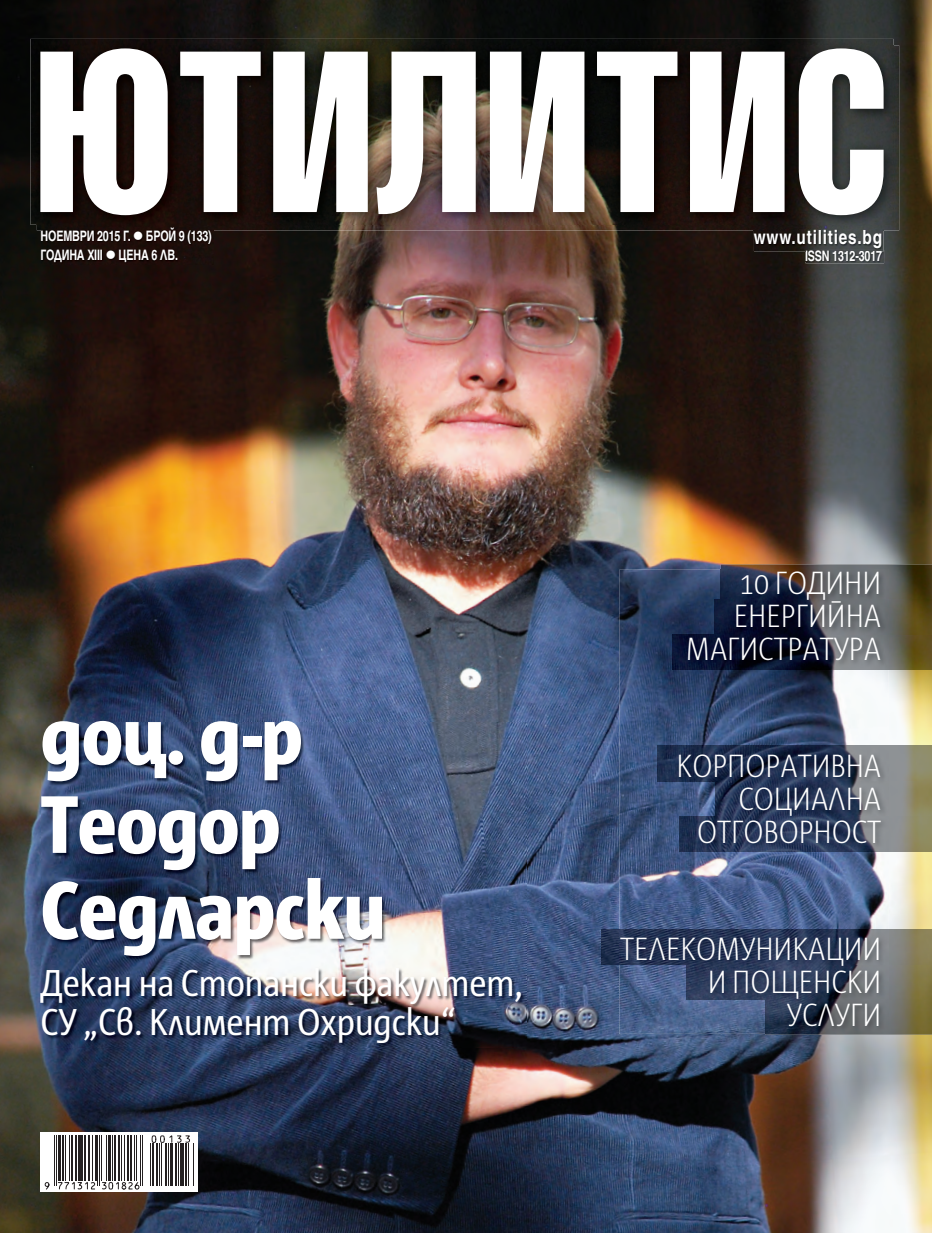
<style>
.page{position:relative;width:932px;height:1233px;background:#fff}
.page>*{position:absolute;margin:0;border:0;box-sizing:border-box;transform-origin:0 0}
.t1{font:225px "SP Helicon Compressed";letter-spacing:.025em;color:#fff;scale:.9 1}
.t2{font:800 81px/87.3px "Corpid Cd OTB";letter-spacing:-.01em;color:#fff;scale:1.05 1}
.t3{font:37.2px/38.8px "Corpid Cd OTB";letter-spacing:-.005em;color:#fff;scale:1.05 1}
.t4{font:300 31.95px/33.2px "Corpid Cd OTB";letter-spacing:-.005em;color:#fff;text-align:right;scale:1.05 1}
.t5{font:700 19.5px "SP Herald";letter-spacing:.05em;color:#fff;scale:.79 1}
.t6{font:700 14.4px/19.5px "SP Herald";letter-spacing:-.02em;color:#fff;scale:.75 1}
</style>
<div class="page">
<img style="left:0;top:0;width:931px;height:1233px">
<img style="left:37px;top:45px;width:862px;height:185px">
<img style="left:30px;top:39px;width:863px;height:186px">
<img style="left:37px;top:45px;width:702px;height:180px">
<img style="left:739px;top:45px;width:154px;height:180px">
<img style="left:205px;top:187px;width:548px;height:38px">
<img style="left:720px;top:564px;width:211px;height:35px">
<img style="left:888px;top:599px;width:43px;height:71px">
<img style="left:888px;top:746px;width:43px;height:105px">
<img style="left:888px;top:929px;width:43px;height:70px">
<img style="left:601px;top:929px;width:18px;height:35px">
<img style="left:765px;top:999px;width:166px;height:36px">
<img style="left:619px;top:570px;width:269px;height:464px">
<img style="left:687px;top:964px;width:201px;height:35px">
<img style="left:720px;top:570px;width:168px;height:29px">
<img style="left:673px;top:635px;width:215px;height:35px">
<img style="left:714px;top:599px;width:174px;height:36px">
<img style="left:657px;top:746px;width:231px;height:35px">
<img style="left:715px;top:781px;width:173px;height:35px">
<img style="left:679px;top:816px;width:209px;height:35px">
<img style="left:765px;top:999px;width:123px;height:35px">
<img style="left:42px;top:722px;width:431px;height:326px">
<img style="left:473px;top:722px;width:53px;height:326px">
<img style="left:41px;top:227px;width:173px;height:38px">
<img style="left:805px;top:250px;width:79px;height:13px">
<img style="left:805px;top:251px;width:76px;height:10px">
<img style="left:754px;top:230px;width:129px;height:21px">
<div style="left:41px;top:1132px;width:157px;height:60px;background:#fff"></div>
<hr style="left:54px;top:1135px;width:1px;height:51px;background:#231f20">
<hr style="left:56px;top:1135px;width:1px;height:51px;background:#231f20">
<hr style="left:58px;top:1135px;width:3px;height:46px;background:#231f20">
<hr style="left:62px;top:1135px;width:2px;height:46px;background:#231f20">
<hr style="left:65px;top:1135px;width:1px;height:46px;background:#231f20">
<hr style="left:69px;top:1135px;width:1px;height:46px;background:#231f20">
<hr style="left:71px;top:1135px;width:2px;height:46px;background:#231f20">
<hr style="left:75px;top:1135px;width:2px;height:46px;background:#231f20">
<hr style="left:78px;top:1135px;width:3px;height:46px;background:#231f20">
<hr style="left:82px;top:1135px;width:1px;height:46px;background:#231f20">
<hr style="left:84px;top:1135px;width:2px;height:46px;background:#231f20">
<hr style="left:88px;top:1135px;width:2px;height:46px;background:#231f20">
<hr style="left:92px;top:1135px;width:1px;height:46px;background:#231f20">
<hr style="left:95px;top:1135px;width:1px;height:46px;background:#231f20">
<hr style="left:97px;top:1135px;width:1px;height:51px;background:#231f20">
<hr style="left:99px;top:1135px;width:1px;height:51px;background:#231f20">
<hr style="left:101px;top:1135px;width:1px;height:46px;background:#231f20">
<hr style="left:106px;top:1135px;width:1px;height:46px;background:#231f20">
<hr style="left:108px;top:1135px;width:2px;height:46px;background:#231f20">
<hr style="left:112px;top:1135px;width:1px;height:46px;background:#231f20">
<hr style="left:114px;top:1135px;width:2px;height:46px;background:#231f20">
<hr style="left:118px;top:1135px;width:2px;height:46px;background:#231f20">
<hr style="left:121px;top:1135px;width:1px;height:46px;background:#231f20">
<hr style="left:124px;top:1135px;width:1px;height:46px;background:#231f20">
<hr style="left:127px;top:1135px;width:2px;height:46px;background:#231f20">
<hr style="left:130px;top:1135px;width:2px;height:46px;background:#231f20">
<hr style="left:134px;top:1135px;width:1px;height:46px;background:#231f20">
<hr style="left:136px;top:1135px;width:1px;height:46px;background:#231f20">
<hr style="left:140px;top:1135px;width:1px;height:51px;background:#231f20">
<hr style="left:142px;top:1135px;width:1px;height:51px;background:#231f20">
<hr style="left:150px;top:1143px;width:1px;height:43px;background:#231f20">
<hr style="left:152px;top:1143px;width:2px;height:43px;background:#231f20">
<hr style="left:156px;top:1143px;width:2px;height:43px;background:#231f20">
<hr style="left:159px;top:1143px;width:1px;height:43px;background:#231f20">
<hr style="left:161px;top:1143px;width:1px;height:43px;background:#231f20">
<hr style="left:165px;top:1143px;width:2px;height:43px;background:#231f20">
<hr style="left:168px;top:1143px;width:1px;height:43px;background:#231f20">
<hr style="left:169px;top:1143px;width:1px;height:43px;background:#231f20">
<hr style="left:171px;top:1143px;width:2px;height:43px;background:#231f20">
<hr style="left:175px;top:1143px;width:2px;height:43px;background:#231f20">
<hr style="left:178px;top:1143px;width:1px;height:43px;background:#231f20">
<hr style="left:180px;top:1143px;width:4px;height:43px;background:#231f20">
<hr style="left:184px;top:1143px;width:1px;height:43px;background:#231f20">
<hr style="left:186px;top:1143px;width:1px;height:43px;background:#231f20">
<hr style="left:188px;top:1143px;width:1px;height:43px;background:#231f20">
<hr style="left:193px;top:1143px;width:1px;height:43px;background:#231f20">
<svg style="left:151px;top:1135px;width:39px;height:8px"></svg>
<svg style="left:102px;top:1182px;width:38px;height:7px"></svg>
<svg style="left:57px;top:1182px;width:38px;height:7px"></svg>
<svg style="left:45px;top:1182px;width:5px;height:7px"></svg>
<p class="t1" style="left:36px;top:50px;width:948px">ЮТИЛИТИС</p>
<p class="t6" style="left:41px;top:227px;width:230px">НОЕМВРИ 2015 Г. ● БРОЙ 9 (133)<br>ГОДИНА XIII ● ЦЕНА 6 ЛВ.</p>
<p class="t5" style="left:753px;top:230px;width:164px">www.utilities.bg</p>
<p class="t6" style="left:805px;top:247px;width:104px">ISSN 1312 3017</p>
<p class="t6" style="left:855px;top:247px;width:6px">-</p>
<p class="t2" style="left:41px;top:697px;width:330px">доц. д-р<br>Теодор<br>Седларски</p>
<p class="t3" style="left:41px;top:966px;width:461px">Декан на Стопански факултет,<br>СУ „Св. Климент Охридски“</p>
<p class="t4" style="left:686px;top:568px;width:187px">10 ГОДИНИ<br>ЕНЕРГИЙНА<br>МАГИСТРАТУРА</p>
<p class="t4" style="left:676px;top:751px;width:196px">КОРПОРАТИВНА<br>СОЦИАЛНА<br>ОТГОВОРНОСТ</p>
<p class="t4" style="left:620px;top:934px;width:250px">ТЕЛЕКОМУНИКАЦИИ<br>И ПОЩЕНСКИ<br>УСЛУГИ</p>
</div>
